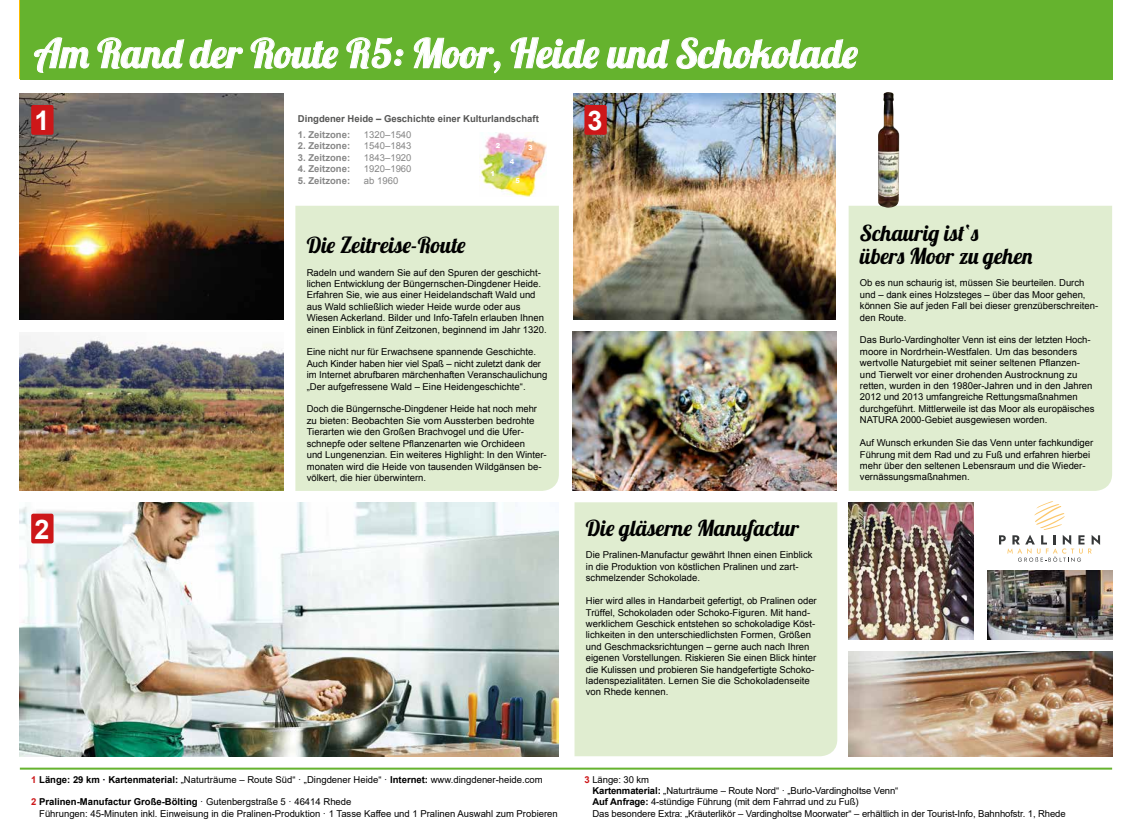
<style>
.page{position:relative;width:1132px;height:840px;background:#fff}
.page>*{position:absolute;margin:0;border:0;box-sizing:border-box;transform-origin:0 0}
.t1{font:40px "Lobster 1.4";color:#fff}
.t2{font:700 27px "Arial";color:#fff}
.t3{font:22px/22.8px "Lobster 1.4";color:#000}
.t4{font:9.5px/11.4px "Arial";color:#000}
.t5{font:700 9.5px "Arial";color:#878787}
.t6{font:700 9.5px "Arial";color:#575756}
.t7{font:9.5px "Arial";color:#878787}
.t8{font:700 9.5px "Arial";color:#000}
.t9{font:900 6.7px "Arial";color:#fff}
.s1{font-weight:700;color:#cd1719}
.s2{font-weight:700}
.s3{font-style:inherit}
</style>
<div class="page">
<div style="left:848px;top:206px;width:263px;height:284px;background:#e0edd0"></div>
<img style="left:20px;top:94px;width:263px;height:225px">
<img style="left:20px;top:335px;width:263px;height:155px">
<div style="left:295px;top:206px;width:263px;height:284px;background:#e0edd0"></div>
<img style="left:20px;top:502px;width:538px;height:253px">
<img style="left:573px;top:94px;width:262px;height:225px">
<img style="left:877px;top:92px;width:22px;height:116px">
<img style="left:572px;top:331px;width:264px;height:159px">
<div style="left:574px;top:502px;width:263px;height:253px;background:#e0edd0"></div>
<div style="left:20px;top:0;width:1091px;height:79px;background:#65b32e"></div>
<svg style="left:34px;top:37px;width:369px;height:36px"></svg>
<svg style="left:413px;top:37px;width:87px;height:36px"></svg>
<svg style="left:510px;top:37px;width:89px;height:31px"></svg>
<svg style="left:606px;top:39px;width:63px;height:29px"></svg>
<svg style="left:676px;top:37px;width:181px;height:32px"></svg>
<div style="left:31px;top:105px;width:23px;height:30px;background:#cd1719;border-radius:2px"></div>
<div style="left:31px;top:513px;width:23px;height:30px;background:#cd1719;border-radius:2px"></div>
<div style="left:584px;top:105px;width:22px;height:30px;background:#cd1719;border-radius:2px"></div>
<img style="left:848px;top:502px;width:125px;height:137px">
<img style="left:987px;top:570px;width:124px;height:68px">
<img style="left:848px;top:651px;width:264px;height:104px">
<img style="left:479px;top:132px;width:67px;height:64px">
<hr style="left:20px;top:767px;width:1091px;height:2px;background:#65b32e">
<svg style="left:999px;top:501px;width:102px;height:60px"></svg>
<h1 class="t1" style="left:39px;top:27px;width:345px">Route: „Geo-Caching“</h1>
<h1 class="t1" style="left:34px;top:28px;width:825px">Am Rand der Route R5: Moor, Heide und Schokolade</h1>
<h2 class="t2" style="left:34px;top:102px;width:17px">1</h2>
<h2 class="t2" style="left:587px;top:102px;width:17px">3</h2>
<p class="t6" style="left:298px;top:112px;width:242px">Dingdener Heide – Geschichte einer Kulturlandschaft</p>
<p class="t5" style="left:298px;top:128px;width:54px">1. Zeitzone:</p>
<p class="t7" style="left:364px;top:128px;width:49px">1320–1540</p>
<p class="t5" style="left:298px;top:139px;width:54px">2. Zeitzone:</p>
<p class="t7" style="left:364px;top:140px;width:49px">1540–1843</p>
<p class="t5" style="left:298px;top:151px;width:54px">3. Zeitzone:</p>
<p class="t7" style="left:364px;top:151px;width:49px">1843–1920</p>
<p class="t5" style="left:298px;top:162px;width:54px">4. Zeitzone:</p>
<p class="t7" style="left:364px;top:162px;width:49px">1920–1960</p>
<p class="t5" style="left:298px;top:174px;width:54px">5. Zeitzone:</p>
<p class="t7" style="left:364px;top:174px;width:36px">ab 1960</p>
<p class="t9" style="left:495px;top:140px;width:6px">2</p>
<p class="t9" style="left:528px;top:142px;width:6px">3</p>
<p class="t9" style="left:509px;top:156px;width:6px">4</p>
<p class="t9" style="left:490px;top:169px;width:6px">1</p>
<p class="t9" style="left:515px;top:176px;width:6px">5</p>
<h2 class="t2" style="left:34px;top:511px;width:17px">2</h2>
<h3 class="t3" style="left:306px;top:233px;width:161px">Die Zeitreise-Route</h3>
<p class="t4" style="left:306px;top:266px;width:241px">Radeln und wandern Sie auf den Spuren der geschicht&shy;lichen Entwicklung der Büngernschen-Dingdener Heide.<br>Erfahren Sie, wie aus einer Heidelandschaft Wald und aus Wald schließlich wieder Heide wurde oder aus Wiesen Ackerland. Bilder und Info-Tafeln erlauben Ihnen einen Einblick in fünf Zeitzonen, beginnend im Jahr 1320.</p>
<p class="t4" style="left:306px;top:346px;width:242px">Eine nicht nur für Erwachsene spannende Geschichte.<br>Auch Kinder haben hier viel Spaß – nicht zuletzt dank der im Internet abrufbaren märchenhaften Veranschaulichung „Der aufgefressene Wald – Eine Heidengeschichte“.</p>
<p class="t4" style="left:306px;top:403px;width:241px">Doch die Büngernsche-Dingdener Heide hat noch mehr zu bieten: Beobachten Sie vom Aussterben bedrohte Tierarten wie den Großen Brachvogel und die Ufer&shy;schnepfe oder seltene Pflanzenarten wie Orchideen<br>und Lungenenzian. Ein weiteres Highlight: In den Winter&shy;monaten wird die Heide von tausenden Wildgänsen be&shy;völkert, die hier überwintern.</p>
<h3 class="t3" style="left:585px;top:516px;width:215px">Die gläserne Manufactur</h3>
<p class="t4" style="left:585px;top:549px;width:228px">Die Pralinen-Manufactur gewährt Ihnen einen Einblick in die Produktion von köstlichen Pralinen und zart&shy;schmelzender Schokolade.</p>
<p class="t4" style="left:585px;top:594px;width:232px">Hier wird alles in Handarbeit gefertigt, ob Pralinen oder Trüffel, Schokoladen oder Schoko-Figuren. Mit hand&shy;werklichem Geschick entstehen so schokoladige Köst&shy;lichkeiten in den unterschiedlichsten Formen, Größen und Geschmacksrichtungen – gerne auch nach Ihren eigenen Vorstellungen. Riskieren Sie einen Blick hinter die Kulissen und probieren Sie handgefertigte Schoko&shy;ladenspezialitäten. Lernen Sie die Schokoladenseite von Rhede kennen.</p>
<h3 class="t3" style="left:859px;top:221px;width:175px">Schaurig ist‘s<br>übers Moor zu gehen</h3>
<p class="t4" style="left:859px;top:277px;width:240px">Ob es nun schaurig ist, müssen Sie beurteilen. Durch und – dank eines Holzsteges – über das Moor gehen, können Sie auf jeden Fall bei dieser grenzüberschreiten&shy;den Route.</p>
<p class="t4" style="left:859px;top:334px;width:236px">Das Burlo-Vardingholter Venn ist eins der letzten Hoch&shy;moore in Nordrhein-Westfalen. Um das besonders wertvolle Naturgebiet mit seiner seltenen Pflanzen&shy;und Tierwelt vor einer drohenden Austrocknung zu retten, wurden in den 1980er-Jahren und in den Jahren 2012 und 2013 umfangreiche Rettungsmaßnahmen durchgeführt. Mittlerweile ist das Moor als europäisches NATURA 2000-Gebiet ausgewiesen worden.</p>
<p class="t4" style="left:859px;top:437px;width:235px">Auf Wunsch erkunden Sie das Venn unter fachkundiger Führung mit dem Rad und zu Fuß und erfahren hierbei mehr über den seltenen Lebensraum und die Wieder&shy;vernässungsmaßnahmen.</p>
<p class="t4" style="left:31px;top:773px;width:513px"><span class="s1">1</span> <span class="s2">Länge: 29 km · Kartenmaterial:</span> „Naturträume – Route Süd“ · „Dingdener Heide“ · <span class="s2">Internet:</span> www.dingdener-heide.com</p>
<p class="t4" style="left:39px;top:795px;width:520px;text-indent:-8px"><span class="s1">2</span> <span class="s2">Pralinen-Manufactur Große-Bölting</span> · Gutenbergstraße 5 · 46414 Rhede<br>Führungen: 45-Minuten inkl. Einweisung in die Pralinen-Produktion · 1 Tasse Kaffee und 1 Pralinen Auswahl zum Probieren</p>
<p class="t4" style="left:42px;top:773px;width:505px"><span class="s2">Länge: 29 km · Kartenmaterial:</span> „Natur<span class="s3">t</span>räume – Route Süd“ · „Dingdener Heide“ · <span class="s2">Internet:</span> www.dingdener-heide.com</p>
<p class="t4" style="left:60px;top:807px;width:481px"><span class="s2">ungen:</span> 45-Minuten inkl. Einweisung in die Pralinen-Produktion · 1 Tasse Kaffee und 1 Pralinen Auswahl zum Probi</p>
<p class="t4" style="left:592px;top:773px;width:474px;text-indent:-8px"><span class="s1">3</span> Länge: 30 km<br><span class="s2">Kartenmaterial:</span> „Naturträume – Route Nord“ · „Burlo-Vardingholtse Venn“<br><span class="s2">Auf Anfrage:</span> 4-stündige Führung (mit dem Fahrrad und zu Fuß)<br>Das besondere Extra: „Kräuterlikör – Vardingholtse Moorwater“ – erhältlich in der Tourist-Info, Bahnhofstr. 1, Rhede</p>
<p class="t8" style="left:609px;top:773px;width:45px">ge: 30 km</p>
<p class="t4" style="left:652px;top:785px;width:255px;text-indent:4px"><span class="s2">l:</span> „Natur<span class="s3">t</span>räume – Route Nord“ · „Burlo-Vardingholtse Venn“<br>4-stündige Führung (mit dem Fah rad und zu Fuß)</p>
<p class="t4" style="left:659px;top:807px;width:324px">Extra: „Kräuterlikör – Vardingholtse M orwater“ – erhältlich in der Tourist-Info</p>
</div>
